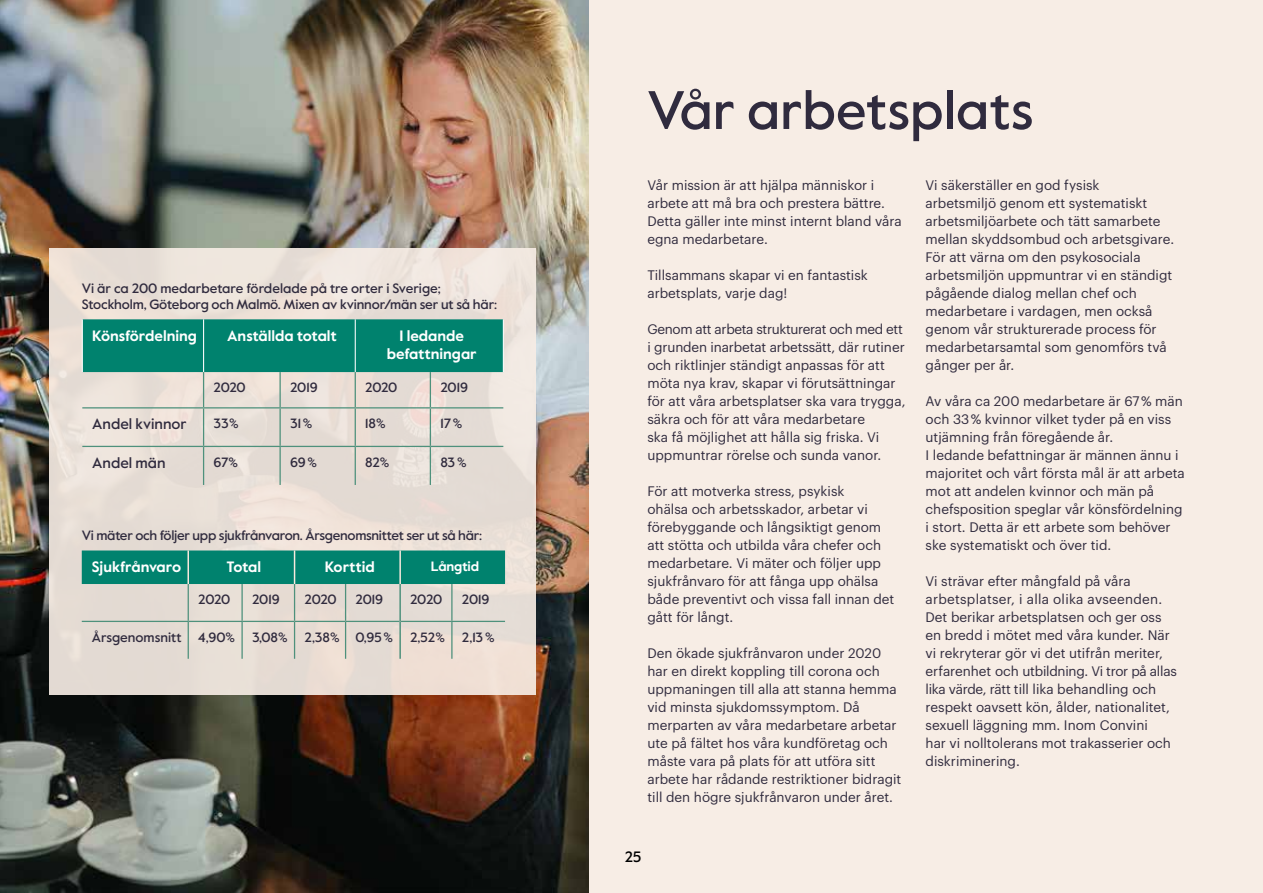
<style>
.page{position:relative;width:1263px;height:893px;background:#f7ede5}
.page>*{position:absolute;margin:0;border:0;box-sizing:border-box;transform-origin:0 0}
.t1{font:500 54px "Value Sans Pro";color:#302b3e}
.t2{font:700 15px/18px "Value Sans Pro";color:#fff;text-align:center}
.t3{font:500 15px "Value Sans Pro";color:#302b3e}
.t4{font:500 15px "Value Sans Pro";color:#000}
.t5{font:13.5px/18px "Graphik";color:#302b3e}
.t6{font:500 13.5px/16.5px "Value Sans Pro";letter-spacing:-.01em;color:#302b3e}
.t7{font:700 13.5px "Value Sans Pro";letter-spacing:-.01em;color:#fff}
</style>
<div class="page">
<img style="left:0;top:0;width:589px;height:893px">
<div style="left:49px;top:248px;width:487px;height:447px;background:linear-gradient(to right,#e7ded5,#eadfd8)"></div>
<div style="left:83px;top:319px;width:420px;height:53px;background:#00826e"></div>
<hr style="left:203px;top:319px;width:1px;height:53px;background:#fff">
<hr style="left:355px;top:319px;width:1px;height:53px;background:#fff">
<hr style="left:82px;top:319px;width:1px;height:53px;background:#fff">
<hr style="left:503px;top:319px;width:1px;height:53px;background:#fff">
<hr style="left:203px;top:372px;width:1px;height:35px;background:#4e917c">
<hr style="left:279px;top:372px;width:2px;height:35px;background:#4e917c">
<hr style="left:355px;top:372px;width:1px;height:35px;background:#4e917c">
<hr style="left:430px;top:372px;width:1px;height:35px;background:#4e917c">
<hr style="left:82px;top:407px;width:122px;height:1px;background:#4e917c">
<hr style="left:204px;top:407px;width:76px;height:1px;background:#4e917c">
<hr style="left:203px;top:408px;width:1px;height:38px;background:#4e917c">
<hr style="left:280px;top:407px;width:75px;height:1px;background:#4e917c">
<hr style="left:279px;top:408px;width:2px;height:38px;background:#4e917c">
<hr style="left:355px;top:407px;width:75px;height:1px;background:#4e917c">
<hr style="left:355px;top:408px;width:1px;height:38px;background:#4e917c">
<hr style="left:430px;top:407px;width:73px;height:1px;background:#4e917c">
<hr style="left:430px;top:408px;width:1px;height:38px;background:#4e917c">
<hr style="left:82px;top:446px;width:122px;height:1px;background:#4e917c">
<hr style="left:204px;top:446px;width:76px;height:1px;background:#4e917c">
<hr style="left:203px;top:447px;width:1px;height:38px;background:#4e917c">
<hr style="left:280px;top:446px;width:75px;height:1px;background:#4e917c">
<hr style="left:279px;top:447px;width:2px;height:38px;background:#4e917c">
<hr style="left:355px;top:446px;width:75px;height:1px;background:#4e917c">
<hr style="left:355px;top:447px;width:1px;height:38px;background:#4e917c">
<hr style="left:430px;top:446px;width:73px;height:1px;background:#4e917c">
<hr style="left:430px;top:447px;width:1px;height:38px;background:#4e917c">
<div style="left:82px;top:550px;width:423px;height:34px;background:#00826e"></div>
<hr style="left:188px;top:584px;width:1px;height:37px;background:#4e917c">
<hr style="left:241px;top:584px;width:2px;height:37px;background:#4e917c">
<hr style="left:294px;top:584px;width:1px;height:37px;background:#4e917c">
<hr style="left:345px;top:584px;width:1px;height:37px;background:#4e917c">
<hr style="left:188px;top:622px;width:1px;height:37px;background:#4e917c">
<hr style="left:241px;top:622px;width:2px;height:37px;background:#4e917c">
<hr style="left:294px;top:622px;width:1px;height:37px;background:#4e917c">
<hr style="left:345px;top:622px;width:1px;height:37px;background:#4e917c">
<hr style="left:82px;top:621px;width:106px;height:1px;background:#4e917c">
<hr style="left:188px;top:621px;width:54px;height:1px;background:#4e917c">
<hr style="left:242px;top:621px;width:53px;height:1px;background:#4e917c">
<hr style="left:295px;top:621px;width:51px;height:1px;background:#4e917c">
<hr style="left:346px;top:621px;width:53px;height:1px;background:#4e917c">
<hr style="left:401px;top:621px;width:51px;height:1px;background:#4e917c">
<hr style="left:452px;top:621px;width:53px;height:1px;background:#4e917c">
<hr style="left:451px;top:584px;width:1px;height:37px;background:#4e917c">
<hr style="left:451px;top:622px;width:1px;height:37px;background:#4e917c">
<hr style="left:399px;top:584px;width:2px;height:37px;background:#4e917c">
<hr style="left:399px;top:621px;width:2px;height:38px;background:#4e917c">
<hr style="left:294px;top:550px;width:1px;height:34px;background:#f8e9dd">
<hr style="left:399px;top:550px;width:2px;height:34px;background:#f8e9dd">
<hr style="left:187px;top:550px;width:2px;height:34px;background:#f8e9dd">
<p class="t6" style="left:82px;top:280px;width:417px">Vi är ca 200 medarbetare fördelade på tre orter i Sverige;<br>Stockholm, Göteborg och Malmö. Mixen av kvinnor/män ser ut så här:</p>
<p class="t2" style="left:92px;top:327px;width:106px">Könsfördelning</p>
<p class="t2" style="left:227px;top:327px;width:111px">Anställda totalt</p>
<p class="t2" style="left:387px;top:327px;width:91px">I ledande befattningar</p>
<p class="t6" style="left:214px;top:380px;width:34px">2020</p>
<p class="t6" style="left:290px;top:380px;width:29px">2019</p>
<p class="t6" style="left:365px;top:380px;width:34px">2020</p>
<p class="t6" style="left:440px;top:380px;width:29px">2019</p>
<p class="t3" style="left:92px;top:415px;width:96px">Andel kvinnor</p>
<p class="t6" style="left:214px;top:416px;width:27px">33%</p>
<p class="t6" style="left:290px;top:416px;width:24px">31%</p>
<p class="t6" style="left:365px;top:416px;width:22px">18%</p>
<p class="t6" style="left:440px;top:416px;width:24px">17%</p>
<p class="t3" style="left:92px;top:454px;width:75px">Andel män</p>
<p class="t6" style="left:214px;top:454px;width:26px">67%</p>
<p class="t6" style="left:290px;top:454px;width:28px">69%</p>
<p class="t6" style="left:365px;top:454px;width:26px">82%</p>
<p class="t6" style="left:440px;top:454px;width:28px">83%</p>
<p class="t6" style="left:82px;top:528px;width:402px">Vi mäter och följer upp sjukfrånvaron. Årsgenomsnittet ser ut så här:</p>
<p class="t2" style="left:92px;top:558px;width:91px">Sjukfrånvaro</p>
<p class="t2" style="left:227px;top:558px;width:36px">Total</p>
<p class="t2" style="left:325px;top:558px;width:51px">Korttid</p>
<p class="t7" style="left:431px;top:558px;width:50px">Långtid</p>
<p class="t6" style="left:198px;top:592px;width:34px">2020</p>
<p class="t6" style="left:252px;top:592px;width:29px">2019</p>
<p class="t6" style="left:304px;top:592px;width:34px">2020</p>
<p class="t6" style="left:356px;top:592px;width:29px">2019</p>
<p class="t6" style="left:410px;top:592px;width:34px">2020</p>
<p class="t6" style="left:462px;top:592px;width:29px">2019</p>
<p class="t6" style="left:92px;top:629px;width:145px">Årsgenomsnitt 4,90%</p>
<p class="t6" style="left:252px;top:629px;width:37px">3,08%</p>
<p class="t6" style="left:304px;top:629px;width:90px">2,38% 0,95%</p>
<p class="t6" style="left:410px;top:629px;width:36px">2,52%</p>
<p class="t6" style="left:462px;top:629px;width:34px">2,13%</p>
<h1 class="t1" style="left:647px;top:78px;width:388px">Vår arbetsplats</h1>
<p class="t5" style="left:647px;top:175px;width:256px">Vår mission är att hjälpa människor i arbete att må bra och prestera bättre.<br>Detta gäller inte minst internt bland våra egna medarbetare.</p>
<p class="t5" style="left:647px;top:265px;width:222px">Tillsammans skapar vi en fantastisk arbetsplats, varje dag!</p>
<p class="t5" style="left:647px;top:319px;width:259px">Genom att arbeta strukturerat och med ett i grunden inarbetat arbetssätt, där rutiner och riktlinjer ständigt anpassas för att möta nya krav, skapar vi förutsättningar för att våra arbetsplatser ska vara trygga, säkra och för att våra medarbetare<br>ska få möjlighet att hålla sig friska. Vi uppmuntrar rörelse och sunda vanor.</p>
<p class="t5" style="left:647px;top:481px;width:248px">För att motverka stress, psykisk<br>ohälsa och arbetsskador, arbetar vi förebyggande och långsiktigt genom att stötta och utbilda våra chefer och medarbetare. Vi mäter och följer upp sjukfrånvaro för att fånga upp ohälsa både preventivt och vissa fall innan det gått för långt.</p>
<p class="t5" style="left:647px;top:643px;width:255px">Den ökade sjukfrånvaron under 2020 har en direkt koppling till corona och uppmaningen till alla att stanna hemma vid minsta sjukdomssymptom. Då merparten av våra medarbetare arbetar ute på fältet hos våra kundföretag och måste vara på plats för att utföra sitt arbete har rådande restriktioner bidragit till den högre sjukfrånvaron under året.</p>
<p class="t5" style="left:925px;top:175px;width:250px">Vi säkerställer en god fysisk<br>arbetsmiljö genom ett systematiskt arbetsmiljöarbete och tätt samarbete mellan skyddsombud och arbetsgivare.<br>För att värna om den psykosociala arbetsmiljön uppmuntrar vi en ständigt pågående dialog mellan chef och medarbetare i vardagen, men också genom vår strukturerade process för medarbetarsamtal som genomförs två gånger per år.</p>
<p class="t5" style="left:925px;top:391px;width:261px">Av våra ca 200 medarbetare är 67 % män och 33 % kvinnor vilket tyder på en viss utjämning från föregående år.<br>I ledande befattningar är männen ännu i majoritet och vårt första mål är att arbeta mot att andelen kvinnor och män på chefsposition speglar vår könsfördelning i stort. Detta är ett arbete som behöver ske systematiskt och över tid.</p>
<p class="t5" style="left:925px;top:571px;width:253px">Vi strävar efter mångfald på våra arbetsplatser, i alla olika avseenden.<br>Det berikar arbetsplatsen och ger oss en bredd i mötet med våra kunder. När vi rekryterar gör vi det utifrån meriter, erfarenhet och utbildning. Vi tror på allas lika värde, rätt till lika behandling och respekt oavsett kön, ålder, nationalitet, sexuell läggning mm. Inom Convini<br>har vi nolltolerans mot trakasserier och diskriminering.</p>
<p class="t4" style="left:625px;top:848px;width:18px">25</p>
</div>
